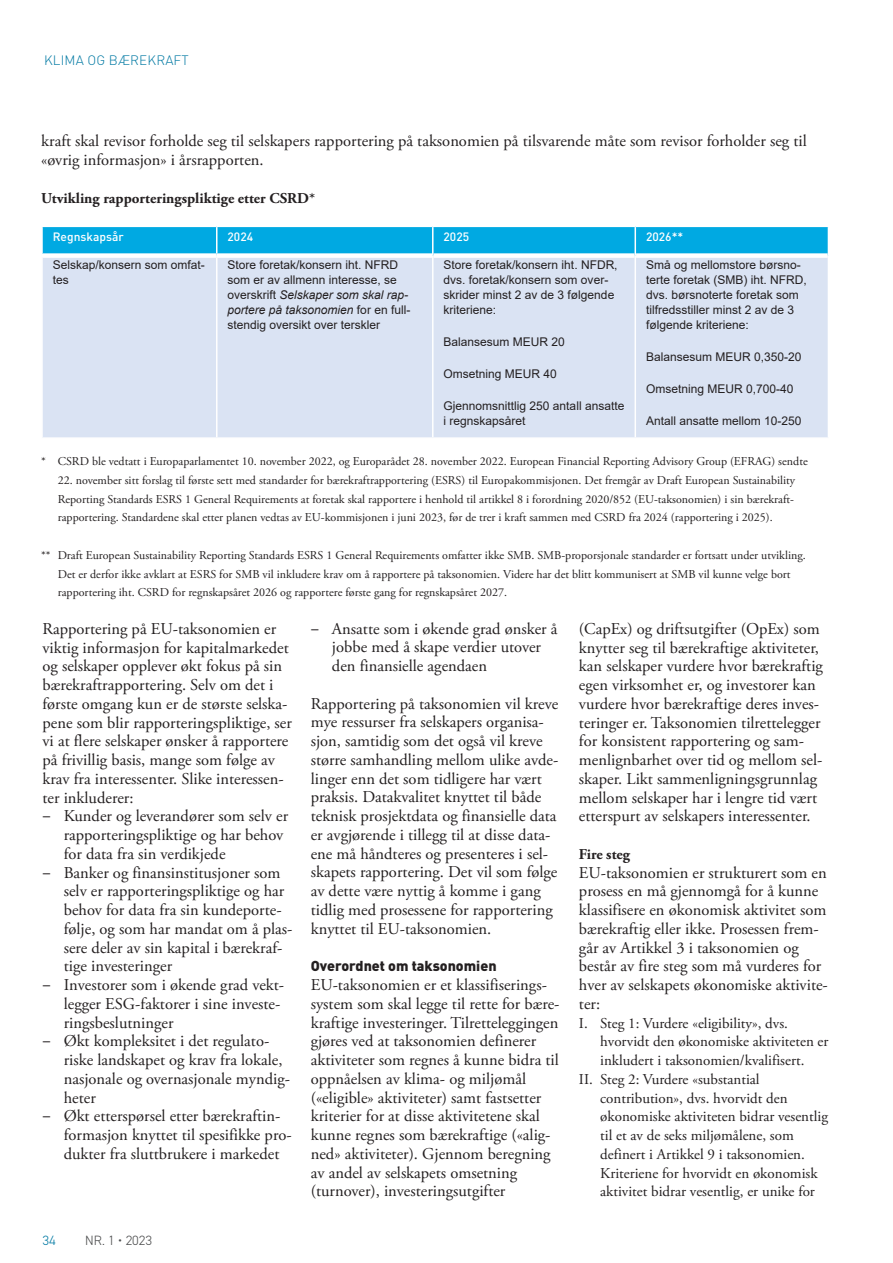
<style>
.page{position:relative;width:893px;height:1263px;background:#fff}
.page>*{position:absolute;margin:0;border:0;box-sizing:border-box;transform-origin:0 0}
.t1{font:16.5px/18.8px "Adobe Garamond Pro";color:#231f20}
.t2{font:15px "Adobe Garamond Pro";color:#231f20}
.t3{font:700 15px "Adobe Garamond Pro";color:#231f20}
.t4{font:900 14.25px "DIN Pro";color:#231f20}
.t5{font:300 13.5px "DIN Pro";letter-spacing:.01em;color:#0079a3}
.t6{font:300 13.5px "DIN2014";color:#4b4c4d}
.t7{font:300 13.5px "DIN2014";color:#0079a3}
.t8{font:12px/18.8px "Adobe Garamond Pro";color:#231f20;text-align:justify}
.t9{font:12px/15px "Arial";color:#231f20}
.t10{font:500 12px "DIN Pro";color:#fff}
.s1{font-style:italic}
.s2{font-family:"Myriad Pro"}
</style>
<div class="page">
<div style="left:43px;top:258px;width:785px;height:179px;background:#dae3f3"></div>
<hr style="left:216px;top:258px;width:1px;height:179px;background:#fff">
<hr style="left:432px;top:256px;width:1px;height:181px;background:#fff">
<hr style="left:634px;top:256px;width:2px;height:181px;background:#fff">
<svg style="left:42px;top:226px;width:787px;height:30px;background:#21b4e5"></svg>
<p class="t5" style="left:44px;top:51px;width:146px">KLIMA OG BÆREKRAFT</p>
<p class="t1" style="left:41px;top:132px;width:767px">kraft skal revisor forholde seg til selskapers rapportering på taksonomien på tilsvarende måte som revisor forholder seg til «øvrig informasjon» i årsrapporten.</p>
<p class="t3" style="left:41px;top:189px;width:275px">Utvikling rapporteringspliktige etter CSRD*</p>
<p class="t10" style="left:53px;top:228px;width:72px">Regnskapsår</p>
<p class="t10" style="left:228px;top:228px;width:27px">2024</p>
<p class="t10" style="left:444px;top:228px;width:27px">2025</p>
<p class="t10" style="left:646px;top:228px;width:39px">2026**</p>
<p class="t9" style="left:53px;top:257px;width:154px">Selskap/konsern som omfat&shy;tes</p>
<p class="t9" style="left:228px;top:257px;width:184px">Store foretak/konsern iht. NFRD som er av allmenn interesse, se overskrift <span class="s1">Selskaper som skal rap&shy;portere på taksonomien</span> for en full&shy;stendig oversikt over terskler</p>
<p class="t9" style="left:444px;top:257px;width:176px">Store foretak/konsern iht. NFDR, dvs. foretak/konsern som over&shy;skrider minst 2 av de 3 følgende kriteriene:</p>
<p class="t9" style="left:444px;top:334px;width:123px">Balansesum MEUR 20</p>
<p class="t9" style="left:444px;top:366px;width:115px">Omsetning MEUR 40</p>
<p class="t9" style="left:444px;top:399px;width:182px">Gjennomsnittlig 250 antall ansatte i regnskapsåret</p>
<p class="t9" style="left:646px;top:257px;width:162px">Små og mellomstore børsno&shy;terte foretak (SMB) iht. NFRD, dvs. børsnoterte foretak som tilfredsstiller minst 2 av de 3 følgende kriteriene:</p>
<p class="t9" style="left:646px;top:349px;width:157px">Balansesum MEUR 0,350-20</p>
<p class="t9" style="left:646px;top:381px;width:149px">Omsetning MEUR 0,700-40</p>
<p class="t9" style="left:646px;top:414px;width:157px">Antall ansatte mellom 10-250</p>
<p class="t8" style="left:41px;top:452px;width:768px">* CSRD ble vedtatt i Europaparlamentet 10. november 2022, og Europarådet 28. november 2022. European Financial Reporting Advisory Group (EFRAG) sendte</p>
<p class="t8" style="left:58px;top:471px;width:739px">22. november sitt forslag til første sett med standarder for bærekraftrapportering (ESRS) til Europakommisjonen. Det fremgår av Draft European Sustainability Reporting Standards ESRS 1 General Requirements at foretak skal rapportere i henhold til artikkel 8 i forordning 2020/852 (EU-taksonomien) i sin bærekraft&shy;rapportering. Standardene skal etter planen vedtas av EU-kommisjonen i juni 2023, før de trer i kraft sammen med CSRD fra 2024 (rapportering i 2025).</p>
<p class="t8" style="left:58px;top:546px;width:749px;text-align:left;text-indent:-16px">** Draft European Sustainability Reporting Standards ESRS 1 General Requirements omfatter ikke SMB. SMB-proporsjonale standarder er fortsatt under utvikling.<br>Det er derfor ikke avklart at ESRS for SMB vil inkludere krav om å rapportere på taksonomien. Videre har det blitt kommunisert at SMB vil kunne velge bort rapportering iht. CSRD for regnskapsåret 2026 og rapportere første gang for regnskapsåret 2027.</p>
<p class="t1" style="left:43px;top:620px;width:251px">Rapportering på EU-taksonomien er viktig informasjon for kapitalmarkedet og selskaper opplever økt fokus på sin bærekraftrapportering. Selv om det i første omgang kun er de største selska&shy;pene som blir rapporteringspliktige, ser vi at flere selskaper ønsker å rapportere på frivillig basis, mange som følge av krav fra interessenter. Slike interessen&shy;ter inkluderer:</p>
<p class="t1" style="left:64px;top:807px;width:226px;text-indent:-21px"><span class="s2">–</span> Kunder og leverandører som selv er rapporteringspliktige og har behov for data fra sin verdikjede</p>
<p class="t1" style="left:64px;top:863px;width:230px;text-indent:-21px"><span class="s2">–</span> Banker og finansinstitusjoner som selv er rapporteringspliktige og har behov for data fra sin kundeporte&shy;følje, og som har mandat om å plas&shy;sere deler av sin kapital i bærekraf&shy;tige investeringer</p>
<p class="t1" style="left:64px;top:976px;width:222px;text-indent:-21px"><span class="s2">–</span> Investorer som i økende grad vekt&shy;legger ESG-faktorer i sine investe&shy;ringsbeslutninger</p>
<p class="t1" style="left:64px;top:1032px;width:228px;text-indent:-21px"><span class="s2">–</span> Økt kompleksitet i det regulato&shy;riske landskapet og krav fra lokale, nasjonale og overnasjonale myndig&shy;heter</p>
<p class="t1" style="left:64px;top:1107px;width:229px;text-indent:-21px"><span class="s2">–</span> Økt etterspørsel etter bærekraftin&shy;formasjon knyttet til spesifikke pro&shy;dukter fra sluttbrukere i markedet</p>
<p class="t1" style="left:332px;top:620px;width:227px;text-indent:-21px"><span class="s2">–</span> Ansatte som i økende grad ønsker å jobbe med å skape verdier utover den finansielle agendaen</p>
<p class="t1" style="left:311px;top:695px;width:249px">Rapportering på taksonomien vil kreve mye ressurser fra selskapers organisa&shy;sjon, samtidig som det også vil kreve større samhandling mellom ulike avde&shy;linger enn det som tidligere har vært praksis. Datakvalitet knyttet til både teknisk prosjektdata og finansielle data er avgjørende i tillegg til at disse data&shy;ene må håndteres og presenteres i sel&shy;skapets rapportering. Det vil som følge av dette være nyttig å komme i gang tidlig med prosessene for rapportering knyttet til EU-taksonomien.</p>
<p class="t4" style="left:311px;top:956px;width:187px">Overordnet om taksonomien</p>
<p class="t1" style="left:311px;top:976px;width:250px">EU-taksonomien er et klassifiserings&shy;system som skal legge til rette for bære&shy;kraftige investeringer. Tilretteleggingen gjøres ved at taksonomien definerer aktiviteter som regnes å kunne bidra til oppnåelsen av klima- og miljømål («eligible» aktiviteter) samt fastsetter kriterier for at disse aktivitetene skal kunne regnes som bærekraftige («alig&shy;ned» aktiviteter). Gjennom beregning av andel av selskapets omsetning (turnover), investeringsutgifter</p>
<p class="t1" style="left:579px;top:620px;width:245px">(CapEx) og driftsutgifter (OpEx) som knytter seg til bærekraftige aktiviteter, kan selskaper vurdere hvor bærekraftig egen virksomhet er, og investorer kan vurdere hvor bærekraftige deres inves&shy;teringer er. Taksonomien tilrettelegger for konsistent rapportering og sam&shy;menlignbarhet over tid og mellom sel&shy;skaper. Likt sammenligningsgrunnlag mellom selskaper har i lengre tid vært etterspurt av selskapers interessenter.</p>
<p class="t3" style="left:579px;top:845px;width:53px">Fire steg</p>
<p class="t1" style="left:579px;top:864px;width:250px">EU-taksonomien er strukturert som en prosess en må gjennomgå for å kunne klassifisere en økonomisk aktivitet som bærekraftig eller ikke. Prosessen frem&shy;går av Artikkel 3 i taksonomien og består av fire steg som må vurderes for hver av selskapets økonomiske aktivite&shy;ter:</p>
<p class="t2" style="left:579px;top:1014px;width:211px">I. Steg 1: Vurdere «eligibility», dvs.</p>
<p class="t2" style="left:600px;top:1033px;width:230px">hvorvidt den økonomiske aktiviteten er</p>
<p class="t2" style="left:600px;top:1051px;width:206px">inkludert i taksonomien/kvalifisert.</p>
<p class="t2" style="left:579px;top:1070px;width:182px">II. Steg 2: Vurdere «substantial</p>
<p class="t2" style="left:600px;top:1089px;width:189px">contribution», dvs. hvorvidt den</p>
<p class="t2" style="left:600px;top:1108px;width:229px">økonomiske aktiviteten bidrar vesentlig</p>
<p class="t2" style="left:600px;top:1126px;width:195px">til et av de seks miljømålene, som</p>
<p class="t2" style="left:600px;top:1145px;width:206px">definert i Artikkel 9 i taksonomien.</p>
<p class="t2" style="left:600px;top:1164px;width:219px">Kriteriene for hvorvidt en økonomisk</p>
<p class="t2" style="left:600px;top:1183px;width:216px">aktivitet bidrar vesentlig, er unike for</p>
<p class="t7" style="left:43px;top:1232px;width:15px">34</p>
<p class="t6" style="left:85px;top:1232px;width:69px">NR. 1 • 2023</p>
</div>
